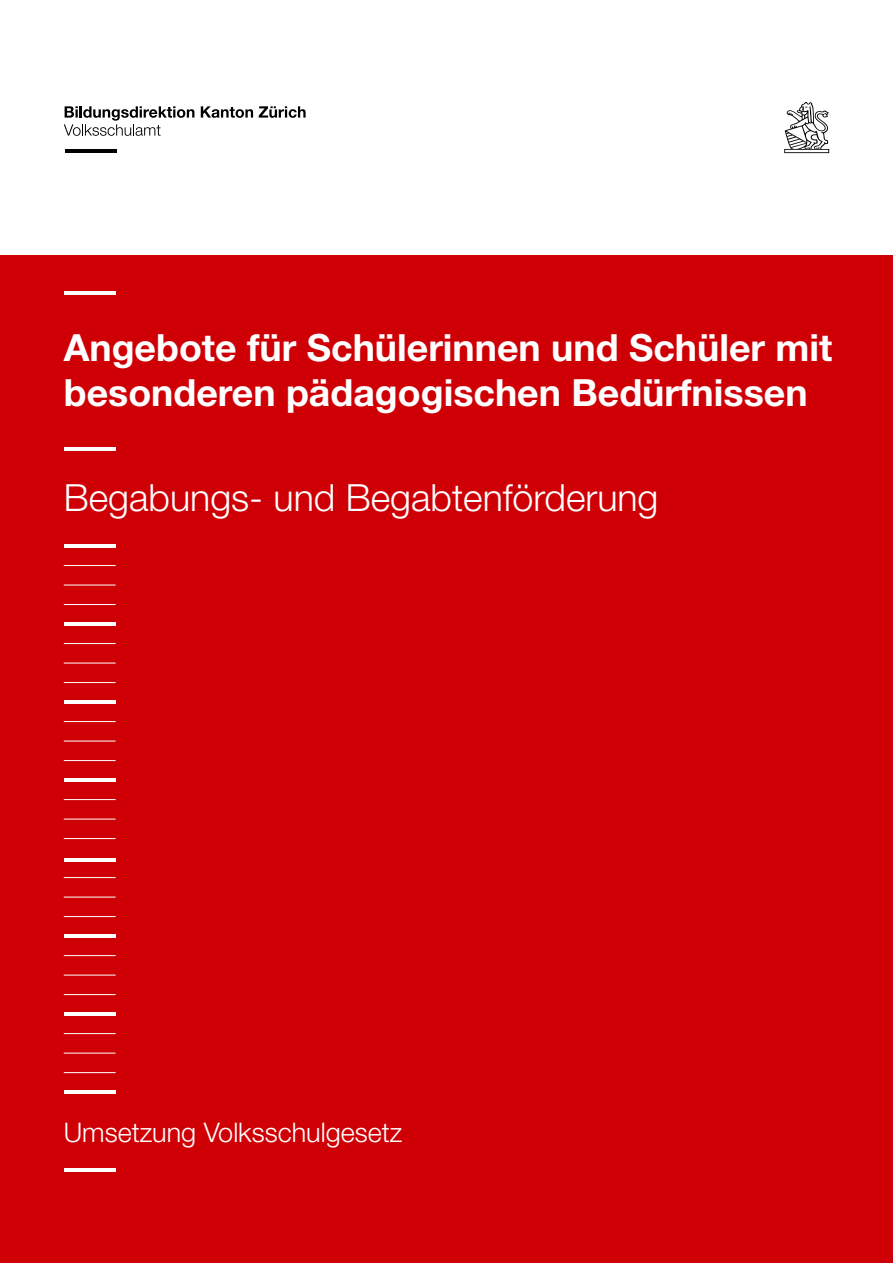
<style>
.page{position:relative;width:893px;height:1263px;background:#fff}
.page>*{position:absolute;margin:0;border:0;box-sizing:border-box;transform-origin:0 0}
.t1{font:700 37.5px/45px "Helvetica Neue";color:#fff}
.t2{font:300 37.5px "Helvetica Neue";color:#fff}
.t3{font:300 27px "Helvetica Neue";color:#fff}
</style>
<div class="page">
<svg style="left:201px;top:106px;width:52px;height:12px"></svg>
<svg style="left:259px;top:106px;width:47px;height:12px"></svg>
<hr style="left:65px;top:150px;width:51px;height:3px;background:#000">
<svg style="left:64px;top:106px;width:130px;height:30px"></svg>
<svg style="left:784px;top:102px;width:45px;height:51px"></svg>
<div style="left:0;top:255px;width:893px;height:1008px;background:#ce0006"></div>
<hr style="left:64px;top:291px;width:52px;height:3px;background:#fff">
<hr style="left:64px;top:447px;width:52px;height:3px;background:#fff">
<hr style="left:64px;top:544px;width:52px;height:4px;background:#fff">
<hr style="left:64px;top:565px;width:52px;height:1px;background:#fff">
<hr style="left:64px;top:585px;width:52px;height:1px;background:#fff">
<hr style="left:64px;top:604px;width:52px;height:1px;background:#fff">
<hr style="left:64px;top:622px;width:52px;height:4px;background:#fff">
<hr style="left:64px;top:643px;width:52px;height:1px;background:#fff">
<hr style="left:64px;top:663px;width:52px;height:1px;background:#fff">
<hr style="left:64px;top:682px;width:52px;height:1px;background:#fff">
<hr style="left:64px;top:721px;width:52px;height:1px;background:#fff">
<hr style="left:64px;top:741px;width:52px;height:1px;background:#fff">
<hr style="left:64px;top:700px;width:52px;height:4px;background:#fff">
<hr style="left:64px;top:760px;width:52px;height:1px;background:#fff">
<hr style="left:64px;top:799px;width:52px;height:1px;background:#fff">
<hr style="left:64px;top:819px;width:52px;height:1px;background:#fff">
<hr style="left:64px;top:838px;width:52px;height:1px;background:#fff">
<hr style="left:64px;top:877px;width:52px;height:1px;background:#fff">
<hr style="left:64px;top:897px;width:52px;height:1px;background:#fff">
<hr style="left:64px;top:916px;width:52px;height:1px;background:#fff">
<hr style="left:64px;top:955px;width:52px;height:1px;background:#fff">
<hr style="left:64px;top:975px;width:52px;height:1px;background:#fff">
<hr style="left:64px;top:994px;width:52px;height:1px;background:#fff">
<hr style="left:64px;top:1033px;width:52px;height:1px;background:#fff">
<hr style="left:64px;top:1053px;width:52px;height:1px;background:#fff">
<hr style="left:64px;top:1072px;width:52px;height:1px;background:#fff">
<hr style="left:64px;top:778px;width:52px;height:4px;background:#fff">
<hr style="left:64px;top:1168px;width:52px;height:4px;background:#fff">
<hr style="left:64px;top:1090px;width:52px;height:4px;background:#fff">
<hr style="left:64px;top:1012px;width:52px;height:4px;background:#fff">
<hr style="left:64px;top:934px;width:52px;height:4px;background:#fff">
<hr style="left:64px;top:858px;width:52px;height:3px;background:#fff">
<p class="t1" style="left:64px;top:324px;width:770px">Angebote für Schülerinnen und Schüler mit besonderen pädagogischen Bedürfnissen</p>
<p class="t2" style="left:64px;top:474px;width:596px">Begabungs- und Begabtenförderung</p>
<p class="t3" style="left:64px;top:1115px;width:340px">Umsetzung Volksschulgesetz</p>
</div>
